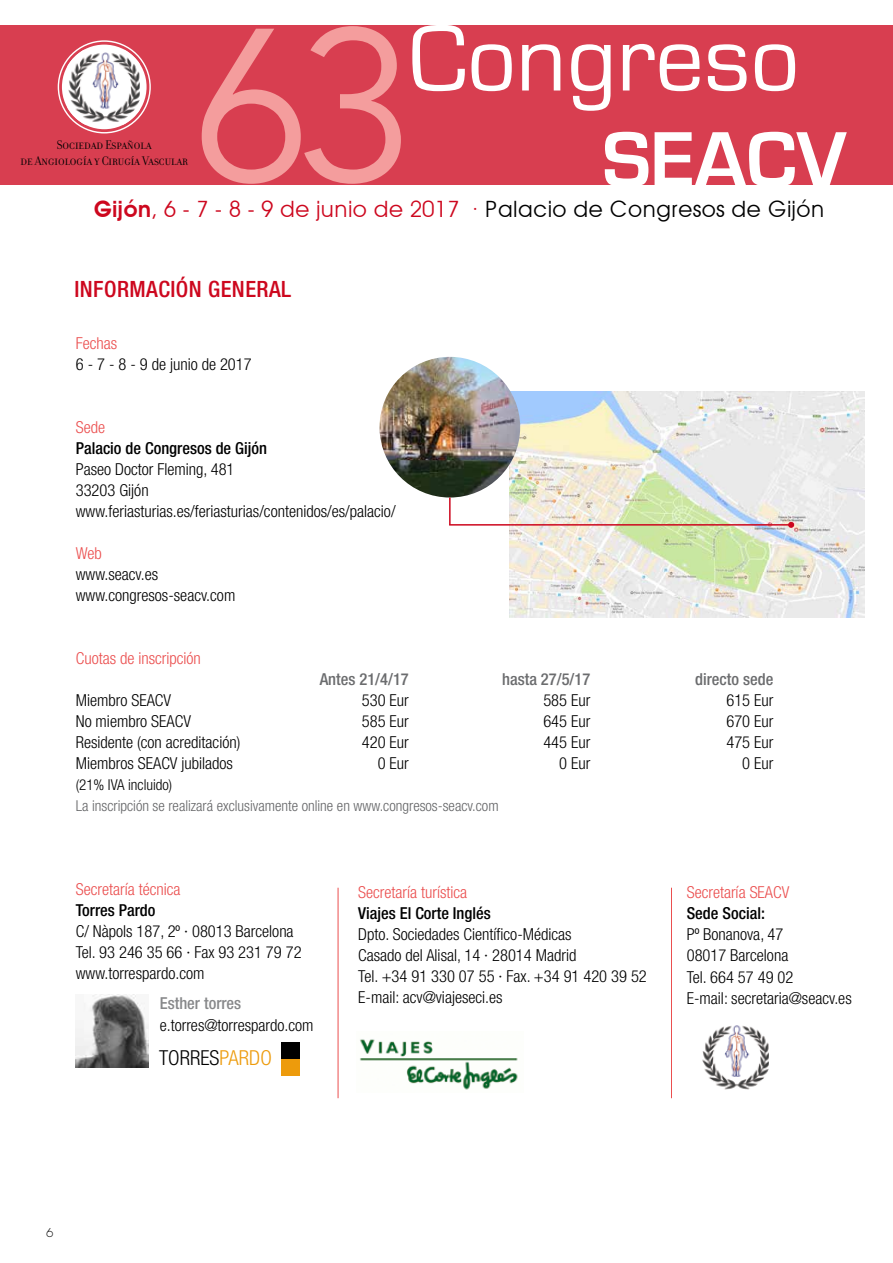
<style>
.page{position:relative;width:893px;height:1263px;background:#fff}
.page>*{position:absolute;margin:0;border:0;box-sizing:border-box;transform-origin:0 0}
.t1{font:215.4px "Avenir";color:#f49d9d}
.t2{font:97.5px "Eurostile";color:#fff}
.t3{font:700 81.15px "Eurostile";color:#fff}
.t4{font:22.5px "Avant Garde";color:#000}
.t5{font:500 condensed 22.5px "Helvetica Neue LT Com";letter-spacing:.02em;color:#cd071e}
.t6{font:300 condensed 20.7px "Helvetica Neue LT Com";color:#000}
.t7{font:300 condensed 16.5px/21px "Helvetica Neue LT Com";color:#000}
.t8{font:300 condensed 16.5px "Helvetica Neue LT Com";color:#eb4f4f}
.t9{font:500 condensed 16.5px "Helvetica Neue LT Com";color:#000}
.t10{font:500 condensed 16.5px "Helvetica Neue LT Com";color:#6b6c6e}
.t11{font:500 condensed 16.5px "Helvetica Neue LT Com";color:#87888a}
.t12{font:300 condensed 15px "Helvetica Neue LT Com";color:#646567}
.t13{font:300 condensed 15px "Helvetica Neue LT Com";color:#000}
.t14{font:13.65px/15.3px "Filosofia Grand Caps";color:#000;text-align:center}
.t15{font:300 13.5px "Futura T";color:#000}
.s1{font-weight:600;color:#cd071e}
.s2{color:#cd071e}
.s3{color:#ed9b0c}
</style>
<div class="page">
<img style="left:360px;top:1039px;width:158px;height:51px">
<img style="left:76px;top:994px;width:73px;height:73px">
<div style="left:281px;top:1042px;width:18px;height:17px;background:#000"></div>
<div style="left:281px;top:1059px;width:18px;height:17px;background:#ed9b0c"></div>
<hr style="left:338px;top:888px;width:1px;height:210px;background:#eb4f4f">
<hr style="left:671px;top:888px;width:1px;height:210px;background:#eb4f4f">
<img style="left:509px;top:391px;width:355px;height:226px">
<img style="left:379px;top:357px;width:141px;height:140px;border-radius:70px">
<hr style="left:449px;top:497px;width:2px;height:28px;background:#cd071e">
<hr style="left:449px;top:524px;width:342px;height:2px;background:#cd071e">
<svg style="left:788px;top:522px;width:6px;height:6px"></svg>
<div style="left:0;top:26px;width:893px;height:159px;background:#d83e50"></div>
<div style="left:62px;top:45px;width:85px;height:84px;background:#fff;border-radius:50%"></div>
<img style="left:67px;top:50px;width:73px;height:75px">
<div style="left:65px;top:47px;width:79px;height:79px;border:1px solid #fff;border-radius:50%"></div>
<img style="left:702px;top:1025px;width:67px;height:65px">
<div style="left:699px;top:1020px;width:73px;height:73px;border:1px solid #fff;border-radius:50%"></div>
<p class="t14" style="left:20px;top:138px;width:169px">Sociedad Española<br>de Angiología y Cirugía Vascular</p>
<h1 class="t1" style="left:191px;top:-21px;width:226px">63</h1>
<h2 class="t2" style="left:409px;top:6px;width:392px">Congreso</h2>
<h3 class="t3" style="left:602px;top:115px;width:246px">SEACV</h3>
<h3 class="t4" style="left:93px;top:195px;width:733px"><span class="s1">Gijón</span><span class="s2">, 6 - 7 - 8 - 9 de junio de 2017 ·</span> Palacio de Congresos de Gijón</h3>
<h3 class="t5" style="left:74px;top:276px;width:218px">INFORMACIÓN GENERAL</h3>
<p class="t8" style="left:76px;top:334px;width:43px">Fechas</p>
<p class="t7" style="left:76px;top:354px;width:177px">6 - 7 - 8 - 9 de junio de 2017</p>
<p class="t8" style="left:76px;top:418px;width:31px">Sede</p>
<p class="t9" style="left:76px;top:439px;width:193px">Palacio de Congresos de Gijón</p>
<p class="t7" style="left:76px;top:459px;width:321px">Paseo Doctor Fleming, 481<br>33203 Gijón www.feriasturias.es/feriasturias/contenidos/es/palacio/</p>
<p class="t8" style="left:76px;top:544px;width:27px">Web</p>
<p class="t7" style="left:76px;top:564px;width:161px">www.seacv.es www.congresos-seacv.com</p>
<p class="t8" style="left:76px;top:649px;width:127px">Cuotas de inscripción</p>
<p class="t10" style="left:320px;top:670px;width:91px">Antes 21/4/17</p>
<p class="t10" style="left:502px;top:670px;width:90px">hasta 27/5/17</p>
<p class="t10" style="left:695px;top:670px;width:80px">directo sede</p>
<p class="t7" style="left:76px;top:690px;width:97px">Miembro SEACV</p>
<p class="t7" style="left:362px;top:690px;width:48px">530 Eur</p>
<p class="t7" style="left:543px;top:690px;width:48px">585 Eur</p>
<p class="t7" style="left:726px;top:690px;width:48px">615 Eur</p>
<p class="t7" style="left:76px;top:711px;width:117px">No miembro SEACV</p>
<p class="t7" style="left:362px;top:711px;width:48px">585 Eur</p>
<p class="t7" style="left:543px;top:711px;width:48px">645 Eur</p>
<p class="t7" style="left:726px;top:711px;width:48px">670 Eur</p>
<p class="t7" style="left:76px;top:732px;width:166px">Residente (con acreditación)</p>
<p class="t7" style="left:362px;top:732px;width:48px">420 Eur</p>
<p class="t7" style="left:543px;top:732px;width:48px">445 Eur</p>
<p class="t7" style="left:726px;top:732px;width:48px">475 Eur</p>
<p class="t7" style="left:76px;top:753px;width:159px">Miembros SEACV jubilados</p>
<p class="t7" style="left:378px;top:753px;width:33px">0 Eur</p>
<p class="t7" style="left:559px;top:753px;width:33px">0 Eur</p>
<p class="t7" style="left:742px;top:753px;width:33px">0 Eur</p>
<p class="t13" style="left:76px;top:776px;width:98px">(21% IVA incluido)</p>
<p class="t12" style="left:76px;top:797px;width:424px">La inscripción se realizará exclusivamente online en www.congresos-seacv.com</p>
<p class="t8" style="left:76px;top:880px;width:106px">Secretaría técnica</p>
<p class="t9" style="left:76px;top:901px;width:81px">Torres Pardo</p>
<p class="t7" style="left:76px;top:921px;width:227px">C/ Nàpols 187, 2º · 08013 Barcelona<br>Tel. 93 246 35 66 · Fax 93 231 79 72 www.torrespardo.com</p>
<p class="t11" style="left:160px;top:994px;width:83px">Esther torres</p>
<p class="t7" style="left:160px;top:1014px;width:155px">e.torres@torrespardo.com</p>
<p class="t6" style="left:159px;top:1046px;width:114px">TORRES<span class="s3">PARDO</span></p>
<p class="t8" style="left:358px;top:883px;width:110px">Secretaría turística</p>
<p class="t9" style="left:358px;top:904px;width:134px">Viajes El Corte Inglés</p>
<p class="t7" style="left:358px;top:924px;width:290px">Dpto. Sociedades Científico-Médicas<br>Casado del Alisal, 14 · 28014 Madrid<br>Tel. +34 91 330 07 55 · Fax. +34 91 420 39 52<br>E-mail: acv@viajeseci.es</p>
<p class="t8" style="left:687px;top:883px;width:104px">Secretaría SEACV</p>
<p class="t9" style="left:687px;top:904px;width:80px">Sede Social:</p>
<p class="t7" style="left:687px;top:924px;width:166px">Pº Bonanova, 47<br>08017 Barcelona<br>Tel. 664 57 49 02<br>E-mail: secretaria@seacv.es</p>
<p class="t15" style="left:46px;top:1225px;width:9px">6</p>
</div>
